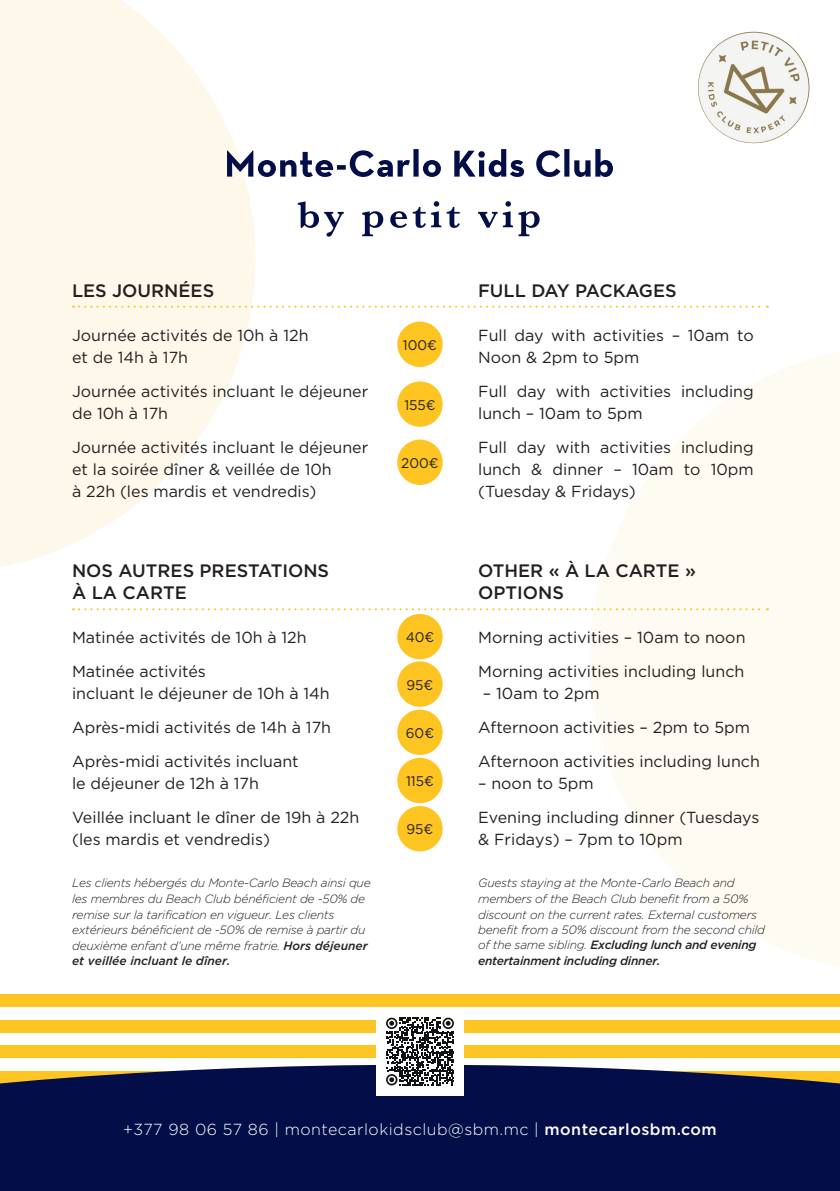
<style>
.page{position:relative;width:840px;height:1191px;background:#fff}
.page>*{position:absolute;margin:0;border:0;box-sizing:border-box;transform-origin:0 0}
.t1{font:500 18px/22px "Gotham";color:#231f20}
.t2{font:16px/22px "Gotham";color:#231f20}
.t3{font:300 16px "Gotham";letter-spacing:.03em;color:#fff}
.t4{font:14px "Gotham";color:#231f20}
.t5{font:italic 300 12px/15.6px "Gotham";letter-spacing:-.02em;color:#231f20}
.s1{font-weight:500}
</style>
<div class="page">
<svg style="left:0;top:0;width:255px;height:567px;fill:#fef8ea"></svg>
<svg style="left:591px;top:352px;width:248px;height:615px;fill:#fefbf3"></svg>
<div style="left:0;top:994px;width:839px;height:12px;background:#fec422"></div>
<div style="left:0;top:1019px;width:839px;height:13px;background:#fec422"></div>
<div style="left:0;top:1045px;width:839px;height:13px;background:#fec422"></div>
<div style="left:0;top:1065px;width:839px;height:126px;background:#030e49"></div>
<div style="left:376px;top:1007px;width:87px;height:88px;background:#fff"></div>
<svg style="left:386px;top:1017px;width:68px;height:68px"></svg>
<img style="left:697px;top:32px;width:112px;height:111px;border-radius:56px">
<div style="left:397px;top:321px;width:45px;height:46px;background:#fec422;border-radius:50%"></div>
<div style="left:397px;top:381px;width:45px;height:46px;background:#fec422;border-radius:50%"></div>
<div style="left:397px;top:439px;width:45px;height:46px;background:#fec422;border-radius:50%"></div>
<div style="left:397px;top:614px;width:45px;height:45px;background:#fec422;border-radius:50%"></div>
<div style="left:397px;top:661px;width:45px;height:46px;background:#fec422;border-radius:50%"></div>
<div style="left:397px;top:806px;width:45px;height:45px;background:#fec422;border-radius:50%"></div>
<div style="left:397px;top:709px;width:45px;height:46px;background:#fec422;border-radius:50%"></div>
<div style="left:397px;top:758px;width:45px;height:45px;background:#fec422;border-radius:50%"></div>
<svg style="left:73px;top:306px;width:694px;height:2px"></svg>
<svg style="left:73px;top:608px;width:694px;height:2px"></svg>
<svg style="left:297px;top:201px;width:242px;height:36px"></svg>
<svg style="left:227px;top:149px;width:385px;height:28px"></svg>
<p class="t1" style="left:72px;top:279px;width:143px">LES JOURNÉES</p>
<p class="t2" style="left:72px;top:323px;width:238px">Journée activités de 10h à 12h et de 14h à 17h</p>
<p class="t2" style="left:72px;top:379px;width:297px">Journée activités incluant le déjeuner de 10h à 17h</p>
<p class="t2" style="left:72px;top:435px;width:297px">Journée activités incluant le déjeuner et la soirée dîner &amp; veillée de 10h<br>à 22h (les mardis et vendredis)</p>
<p class="t1" style="left:72px;top:560px;width:258px">NOS AUTRES PRESTATIONS<br>À LA CARTE</p>
<p class="t2" style="left:72px;top:620px;width:236px;line-height:34px">Matinée activités de 10h à 12h<br>Matinée activités</p>
<p class="t2" style="left:72px;top:676px;width:260px;line-height:34px;text-align:justify">incluant le déjeuner de 10h à 14h Après-midi activités de 14h à 17h Après-midi activités incluant</p>
<p class="t2" style="left:72px;top:766px;width:289px;line-height:34px">le déjeuner de 12h à 17h<br>Veillée incluant le dîner de 19h à 22h</p>
<p class="t2" style="left:72px;top:828px;width:199px">(les mardis et vendredis)</p>
<p class="t5" style="left:72px;top:874px;width:300px">Les clients hébergés du Monte-Carlo Beach ainsi que les membres du Beach Club bénéficient de -50% de remise sur la tarification en vigueur. Les clients extérieurs bénéficient de -50% de remise à partir du deuxième enfant d’une même fratrie. <span class="s1">Hors déjeuner et veillée incluant le dîner.</span></p>
<p class="t4" style="left:402px;top:336px;width:36px">100€</p>
<p class="t4" style="left:404px;top:396px;width:33px">155€</p>
<p class="t4" style="left:401px;top:454px;width:39px">200€</p>
<p class="t4" style="left:405px;top:628px;width:30px">40€</p>
<p class="t4" style="left:406px;top:676px;width:28px">95€</p>
<p class="t4" style="left:405px;top:724px;width:30px">60€</p>
<p class="t4" style="left:406px;top:772px;width:29px">115€</p>
<p class="t4" style="left:406px;top:820px;width:28px">95€</p>
<p class="t1" style="left:478px;top:279px;width:200px">FULL DAY PACKAGES</p>
<p class="t2" style="left:478px;top:323px;width:277px">Full day with activities – 10am to<br>Noon &amp; 2pm to 5pm</p>
<p class="t2" style="left:478px;top:379px;width:277px">Full day with activities including lunch – 10am to 5pm</p>
<p class="t2" style="left:478px;top:435px;width:277px;text-align:justify">Full day with activities including lunch &amp; dinner – 10am to 10pm (Tuesday &amp; Fridays)</p>
<p class="t1" style="left:478px;top:560px;width:219px">OTHER « À LA CARTE »<br>OPTIONS</p>
<p class="t2" style="left:478px;top:620px;width:269px;line-height:34px">Morning activities – 10am to noon<br>Morning activities including lunch</p>
<p class="t2" style="left:478px;top:676px;width:283px;line-height:34px;text-indent:5px">– 10am to 2pm<br>Afternoon activities – 2pm to 5pm<br>Afternoon activities including lunch</p>
<p class="t2" style="left:478px;top:766px;width:282px;line-height:34px">– noon to 5pm<br>Evening including dinner (Tuesdays</p>
<p class="t2" style="left:478px;top:828px;width:206px">&amp; Fridays) – 7pm to 10pm</p>
<p class="t5" style="left:478px;top:875px;width:288px">Guests staying at the Monte-Carlo Beach and members of the Beach Club benefit from a 50% discount on the current rates. External customers benefit from a 50% discount from the second child of the same sibling. <span class="s1">Excluding lunch and evening entertainment including dinner.</span></p>
<p class="t3" style="left:123px;top:1118px;width:595px">+377 98 06 57 86 | montecarlokidsclub@sbm.mc | <span class="s1">montecarlosbm.com</span></p>
</div>
